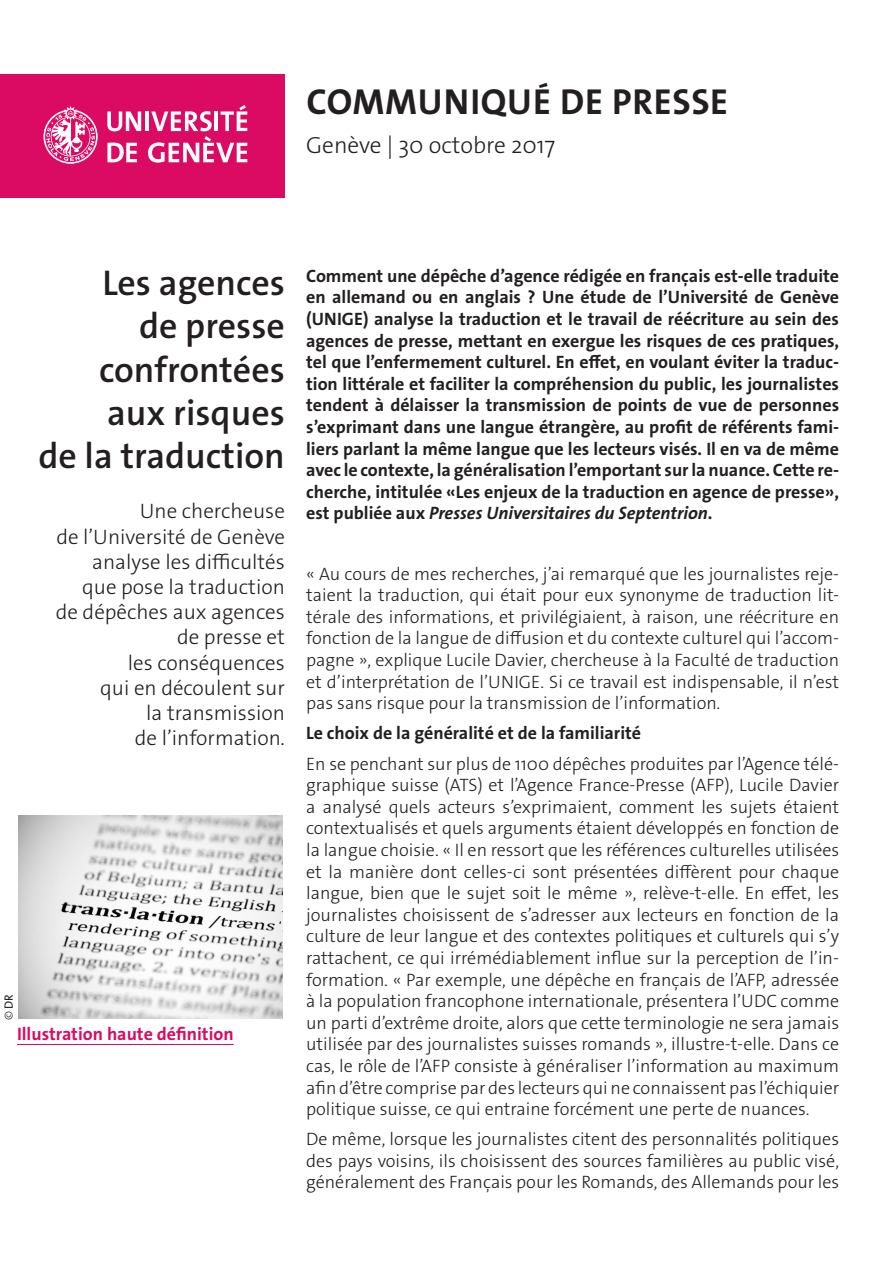
<style>
.page{position:relative;width:893px;height:1263px;background:#fff}
.page>*{position:absolute;margin:0;border:0;box-sizing:border-box;transform-origin:0 0}
._4__texte_courant{font:700 36.3px "The Sans Os F";letter-spacing:.02em;color:#231f20}
._1__grand_titre{font:600 36px/43.2px "The Sans Os F";color:#231f20;text-align:right}
._4__texte_courant-2{font:300 23.4px "The Sans Os F";color:#231f20}
._1__grand_titre-2{font:300 21px/25.2px "The Sans Os F";color:#231f20;text-align:right}
._4__texte_courant-3{font:300 18px/21.6px "The Sans Os F";color:#231f20;text-align:justify}
._4__texte_courant-4{font:700 18px/21.6px "The Sans Os F";color:#231f20;text-align:justify}
.t1{font:700 18px "The Sans Os F";color:#db0a62}
.t2{font:12px "The Sans Os F";color:#231f20}
.s1{font-weight:300}
.s2{font-style:italic}
</style>
<div class="page">
<div style="left:0;top:74px;width:285px;height:124px;background:#db0a62"></div>
<svg style="left:44px;top:106px;width:54px;height:58px"></svg>
<svg style="left:107px;top:111px;width:34px;height:20px"></svg>
<hr style="left:145px;top:111px;width:4px;height:20px;background:#fff">
<svg style="left:107px;top:143px;width:30px;height:19px"></svg>
<svg style="left:148px;top:105px;width:99px;height:58px"></svg>
<img style="left:18px;top:815px;width:264px;height:203px">
<hr style="left:17px;top:1044px;width:217px;height:1px;background:#db0a62">
<p class="_4__texte_courant" style="left:306px;top:78px;width:423px">COMMUNIQUÉ DE PRESSE</p>
<p class="_4__texte_courant-2" style="left:306px;top:130px;width:251px">Genève | 30 octobre 2017</p>
<p class="_1__grand_titre" style="left:102px;top:262px;width:184px">Les agences</p>
<p class="_1__grand_titre" style="left:99px;top:305px;width:187px">de presse confrontées</p>
<p class="_1__grand_titre" style="left:107px;top:391px;width:179px">aux risques</p>
<p class="_1__grand_titre" style="left:38px;top:434px;width:248px">de la traduction</p>
<p class="_1__grand_titre-2" style="left:140px;top:499px;width:147px">Une chercheuse</p>
<p class="_1__grand_titre-2" style="left:56px;top:524px;width:230px">de l’Université de Genève analyse les difficultés</p>
<p class="_1__grand_titre-2" style="left:82px;top:574px;width:204px">que pose la traduction</p>
<p class="_1__grand_titre-2" style="left:56px;top:600px;width:231px">de dépêches aux agences</p>
<p class="_1__grand_titre-2" style="left:177px;top:625px;width:109px">de presse et</p>
<p class="_1__grand_titre-2" style="left:128px;top:650px;width:159px">les conséquences</p>
<p class="_1__grand_titre-2" style="left:100px;top:675px;width:186px">qui en découlent sur</p>
<p class="_1__grand_titre-2" style="left:146px;top:700px;width:140px">la transmission</p>
<p class="_1__grand_titre-2" style="left:135px;top:726px;width:151px">de l’information.</p>
<p class="t2" style="left:1px;top:1020px;width:28px;rotate:-90deg"><span class="s1">©</span> DR</p>
<p class="t1" style="left:17px;top:1023px;width:218px">Illustration haute définition</p>
<p class="_4__texte_courant-4" style="left:306px;top:265px;width:534px">Comment une dépêche d’agence rédigée en français est-elle traduite en allemand ou en anglais ? Une étude de l’Université de Genève (UNIGE) analyse la traduction et le travail de réécriture au sein des agences de presse, mettant en exergue les risques de ces pratiques, tel que l’enfermement culturel. En effet, en voulant éviter la traduc&shy;tion littérale et faciliter la compréhension du public, les journalistes tendent à délaisser la transmission de points de vue de personnes s’exprimant dans une langue étrangère, au profit de référents fami&shy;liers parlant la même langue que les lecteurs visés. Il en va de même avec le contexte, la généralisation l’emportant sur la nuance. Cette re&shy;cherche, intitulée «Les enjeux de la traduction en agence de presse», est publiée aux <span class="s2">Presses Universitaires du Septentrion</span>.</p>
<p class="_4__texte_courant-3" style="left:306px;top:563px;width:534px">« Au cours de mes recherches, j’ai remarqué que les journalistes reje&shy;taient la traduction, qui était pour eux synonyme de traduction lit&shy;térale des informations, et privilégiaient, à raison, une réécriture en fonction de la langue de diffusion et du contexte culturel qui l’accom&shy;pagne », explique Lucile Davier, chercheuse à la Faculté de traduction et d’interprétation de l’UNIGE. Si ce travail est indispensable, il n’est pas sans risque pour la transmission de l’information.</p>
<p class="_4__texte_courant-4" style="left:306px;top:723px;width:336px">Le choix de la généralité et de la familiarité</p>
<p class="_4__texte_courant-3" style="left:306px;top:753px;width:534px">En se penchant sur plus de 1100 dépêches produites par l’Agence télé&shy;graphique suisse (ATS) et l’Agence France-Presse (AFP), Lucile Davier a analysé quels acteurs s’exprimaient, comment les sujets étaient contextualisés et quels arguments étaient développés en fonction de la langue choisie. « Il en ressort que les références culturelles utilisées et la manière dont celles-ci sont présentées diffèrent pour chaque langue, bien que le sujet soit le même », relève-t-elle. En effet, les journalistes choisissent de s’adresser aux lecteurs en fonction de la culture de leur langue et des contextes politiques et culturels qui s’y rattachent, ce qui irrémédiablement influe sur la perception de l’in&shy;formation. « Par exemple, une dépêche en français de l’AFP, adressée à la population francophone internationale, présentera l’UDC comme un parti d’extrême droite, alors que cette terminologie ne sera jamais utilisée par des journalistes suisses romands », illustre-t-elle. Dans ce cas, le rôle de l’AFP consiste à généraliser l’information au maximum afin d’être comprise par des lecteurs qui ne connaissent pas l’échiquier politique suisse, ce qui entraine forcément une perte de nuances.</p>
<p class="_4__texte_courant-3" style="left:306px;top:1128px;width:534px">De même, lorsque les journalistes citent des personnalités politiques des pays voisins, ils choisissent des sources familières au public visé, généralement des Français pour les Romands, des Allemands pour les</p>
</div>
